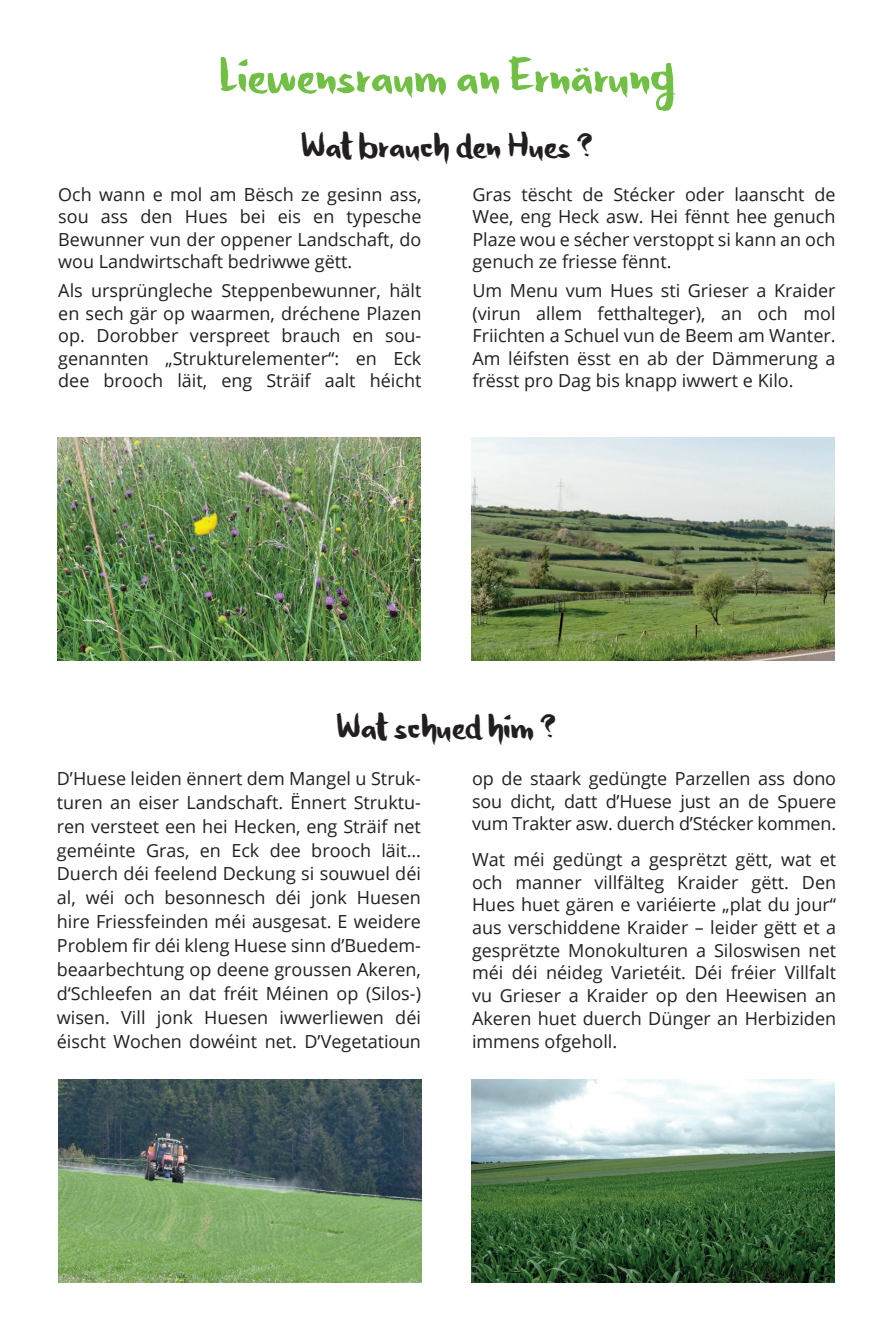
<style>
.page{position:relative;width:893px;height:1340px;background:#fff}
.page>*{position:absolute;margin:0;border:0;box-sizing:border-box;transform-origin:0 0}
.t1{font:63px "Honeyvoid DEMO";color:#71bf44}
.t2{font:45px "Honeyvoid DEMO";color:#231f20}
.t3{font:18px/22.5px "Open Sans";color:#231f20;text-align:justify}
</style>
<div class="page">
<img style="left:472px;top:1079px;width:363px;height:203px">
<img style="left:59px;top:1079px;width:363px;height:203px">
<img style="left:57px;top:437px;width:363px;height:223px">
<img style="left:472px;top:437px;width:363px;height:223px">
<h1 class="t1" style="left:219px;top:44px;width:457px">Liewensraum an Ernärung</h1>
<h2 class="t2" style="left:301px;top:123px;width:293px">Wat brauch den Hues ?</h2>
<p class="t3" style="left:58px;top:182px;width:365px">Och wann e mol am Bësch ze gesinn ass, sou ass den Hues bei eis en typesche Bewunner vun der oppener Landschaft, do wou Landwirtschaft bedriwwe gëtt.</p>
<p class="t3" style="left:58px;top:279px;width:365px">Als ursprüngleche Steppenbewunner, hält en sech gär op waarmen, dréchene Plazen op. Dorobber verspreet brauch en sou&shy;genannten „Strukturelementer“: en Eck dee brooch läit, eng Sträif aalt héicht</p>
<p class="t3" style="left:472px;top:182px;width:365px">Gras tëscht de Stécker oder laanscht de Wee, eng Heck asw. Hei fënnt hee genuch Plaze wou e sécher verstoppt si kann an och genuch ze friesse fënnt.</p>
<p class="t3" style="left:472px;top:279px;width:365px">Um Menu vum Hues sti Grieser a Kraider (virun allem fetthalteger), an och mol Friichten a Schuel vun de Beem am Wanter.<br>Am léifsten ësst en ab der Dämmerung a frësst pro Dag bis knapp iwwert e Kilo.</p>
<h2 class="t2" style="left:336px;top:704px;width:221px">Wat schued him ?</h2>
<p class="t3" style="left:57px;top:766px;width:366px;line-height:23.8px">D’Huese leiden ënnert dem Mangel u Struk&shy;turen an eiser Landschaft. Ënnert Struktu&shy;ren versteet een hei Hecken, eng Sträif net geméinte Gras, en Eck dee brooch läit… Duerch déi feelend Deckung si souwuel déi al, wéi och besonnesch déi jonk Huesen hire Friessfeinden méi ausgesat. E weidere Problem fir déi kleng Huese sinn d’Buedem&shy;beaarbechtung op deene groussen Akeren, d‘Schleefen an dat fréit Méinen op (Silos-) wisen. Vill jonk Huesen iwwerliewen déi éischt Wochen dowéint net. D’Vegetatioun</p>
<p class="t3" style="left:472px;top:766px;width:366px">op de staark gedüngte Parzellen ass dono sou dicht, datt d’Huese just an de Spuere vum Trakter asw. duerch d’Stécker kommen.</p>
<p class="t3" style="left:472px;top:847px;width:366px">Wat méi gedüngt a gesprëtzt gëtt, wat et och manner villfälteg Kraider gëtt. Den Hues huet gären e variéierte „plat du jour“ aus verschiddene Kraider – leider gëtt et a gesprëtzte Monokulturen a Siloswisen net méi déi néideg Varietéit. Déi fréier Villfalt vu Grieser a Kraider op den Heewisen an Akeren huet duerch Dünger an Herbiziden immens ofgeholl.</p>
</div>
